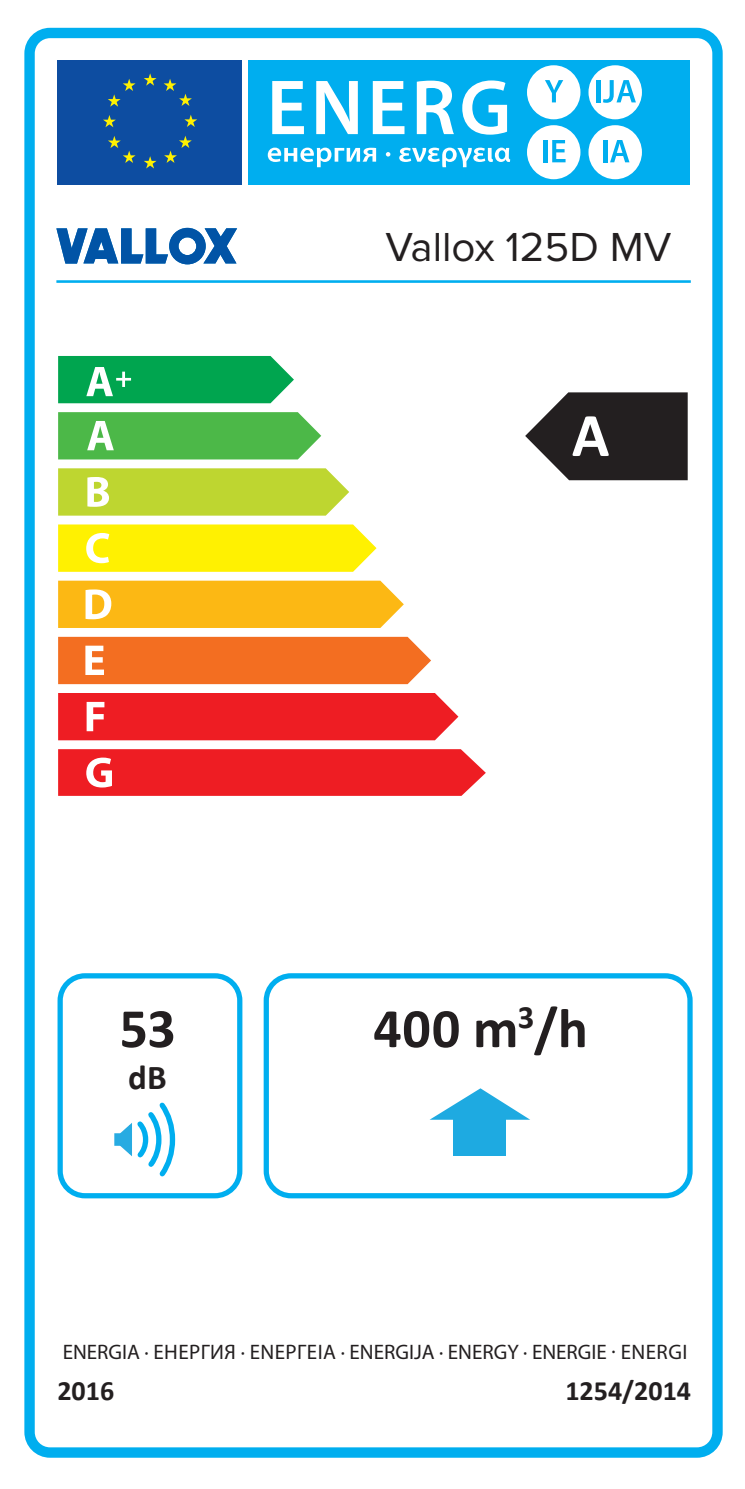
<style>
.page{position:relative;width:745px;height:1489px;background:#fff}
.page>*{position:absolute;margin:0;border:0;box-sizing:border-box;transform-origin:0 0}
.t1{font:700 62.3px "Calibri";color:#fff}
.t2{font:700 56px "Calibri";color:#231f20}
.t3{font:42px "Proxima Nova";color:#231f20}
.t4{font:700 35px "Calibri";color:#231f20}
.t5{font:700 28px "Calibri";color:#231f20}
.t6{font:21px "Myriad Pro";letter-spacing:.005em;color:#231f20}
</style>
<div class="page">
<svg style="left:525px;top:392px;width:162px;height:88px;background:#423f40"></svg>
<div style="left:57px;top:973px;width:185px;height:225px;border:5px solid #00aeef;border-radius:25px"></div>
<div style="left:263px;top:973px;width:429px;height:225px;border:5px solid #00aeef;border-radius:25px"></div>
<svg style="left:114px;top:1102px;width:62px;height:75px"></svg>
<svg style="left:58px;top:412px;width:263px;height:47px;background:#5abd56"></svg>
<svg style="left:58px;top:468px;width:291px;height:47px;background:#c2d93f"></svg>
<svg style="left:58px;top:524px;width:318px;height:48px;background:#fff112"></svg>
<svg style="left:58px;top:580px;width:345px;height:48px;background:#fcbd25"></svg>
<svg style="left:58px;top:636px;width:373px;height:48px;background:#f37730"></svg>
<div style="left:58px;top:693px;width:400px;height:47px;background:#ee1d23"></div>
<svg style="left:58px;top:749px;width:427px;height:46px;background:#ee292e"></svg>
<svg style="left:58px;top:356px;width:236px;height:47px;background:#17ad5f"></svg>
<svg style="left:431px;top:1088px;width:98px;height:31px"></svg>
<div style="left:453px;top:1117px;width:53px;height:38px;background:#1eaae1"></div>
<div style="left:24px;top:28px;width:698px;height:1429px;border:10px solid #00aeef;border-radius:20px"></div>
<div style="left:58px;top:60px;width:184px;height:124px;background:#0d4da1"></div>
<div style="left:248px;top:60px;width:441px;height:124px;background:#00aeef"></div>
<svg style="left:163px;top:79px;width:29px;height:27px"></svg>
<svg style="left:144px;top:73px;width:12px;height:13px"></svg>
<svg style="left:108px;top:79px;width:27px;height:28px"></svg>
<svg style="left:103px;top:115px;width:13px;height:12px"></svg>
<svg style="left:108px;top:136px;width:27px;height:27px"></svg>
<svg style="left:144px;top:156px;width:12px;height:12px"></svg>
<svg style="left:164px;top:136px;width:28px;height:27px"></svg>
<svg style="left:184px;top:115px;width:13px;height:12px"></svg>
<svg style="left:272px;top:81px;width:32px;height:53px"></svg>
<svg style="left:316px;top:81px;width:41px;height:53px"></svg>
<svg style="left:372px;top:81px;width:32px;height:53px"></svg>
<svg style="left:416px;top:81px;width:37px;height:53px"></svg>
<svg style="left:462px;top:80px;width:44px;height:55px"></svg>
<svg style="left:267px;top:148px;width:109px;height:19px"></svg>
<svg style="left:385px;top:152px;width:5px;height:4px"></svg>
<svg style="left:399px;top:148px;width:111px;height:19px"></svg>
<div style="left:526px;top:65px;width:54px;height:54px;background:#fff;border-radius:50%"></div>
<svg style="left:545px;top:80px;width:18px;height:22px"></svg>
<div style="left:588px;top:65px;width:53px;height:54px;background:#fff;border-radius:50%"></div>
<div style="left:526px;top:125px;width:54px;height:54px;background:#fff;border-radius:50%"></div>
<hr style="left:543px;top:140px;width:4px;height:22px;background:#00aeef">
<svg style="left:552px;top:140px;width:13px;height:22px"></svg>
<div style="left:588px;top:125px;width:53px;height:54px;background:#fff;border-radius:50%"></div>
<hr style="left:596px;top:80px;width:4px;height:22px;background:#00aeef">
<svg style="left:603px;top:80px;width:32px;height:23px"></svg>
<svg style="left:603px;top:140px;width:3px;height:22px"></svg>
<svg style="left:610px;top:140px;width:19px;height:22px"></svg>
<hr style="left:56px;top:280px;width:634px;height:3px;background:#00aeef">
<svg style="left:56px;top:228px;width:181px;height:36px"></svg>
<p class="t3" style="left:385px;top:216px;width:287px">Vallox 125D MV</p>
<p class="t1" style="left:571px;top:395px;width:39px">A</p>
<p class="t2" style="left:119px;top:992px;width:58px">53</p>
<p class="t4" style="left:128px;top:1055px;width:40px">dB</p>
<p class="t2" style="left:373px;top:992px;width:216px">400 m<sup>3</sup>/h</p>
<p class="t6" style="left:63px;top:1338px;width:625px">ENERGIA · ЕНЕРГИЯ · ΕΝΕΡΓΕΙΑ · ENERGIJA · ENERGY · ENERGIE · ENERGI</p>
<p class="t5" style="left:57px;top:1372px;width:58px">2016</p>
<p class="t5" style="left:565px;top:1372px;width:127px">1254/2014</p>
</div>
